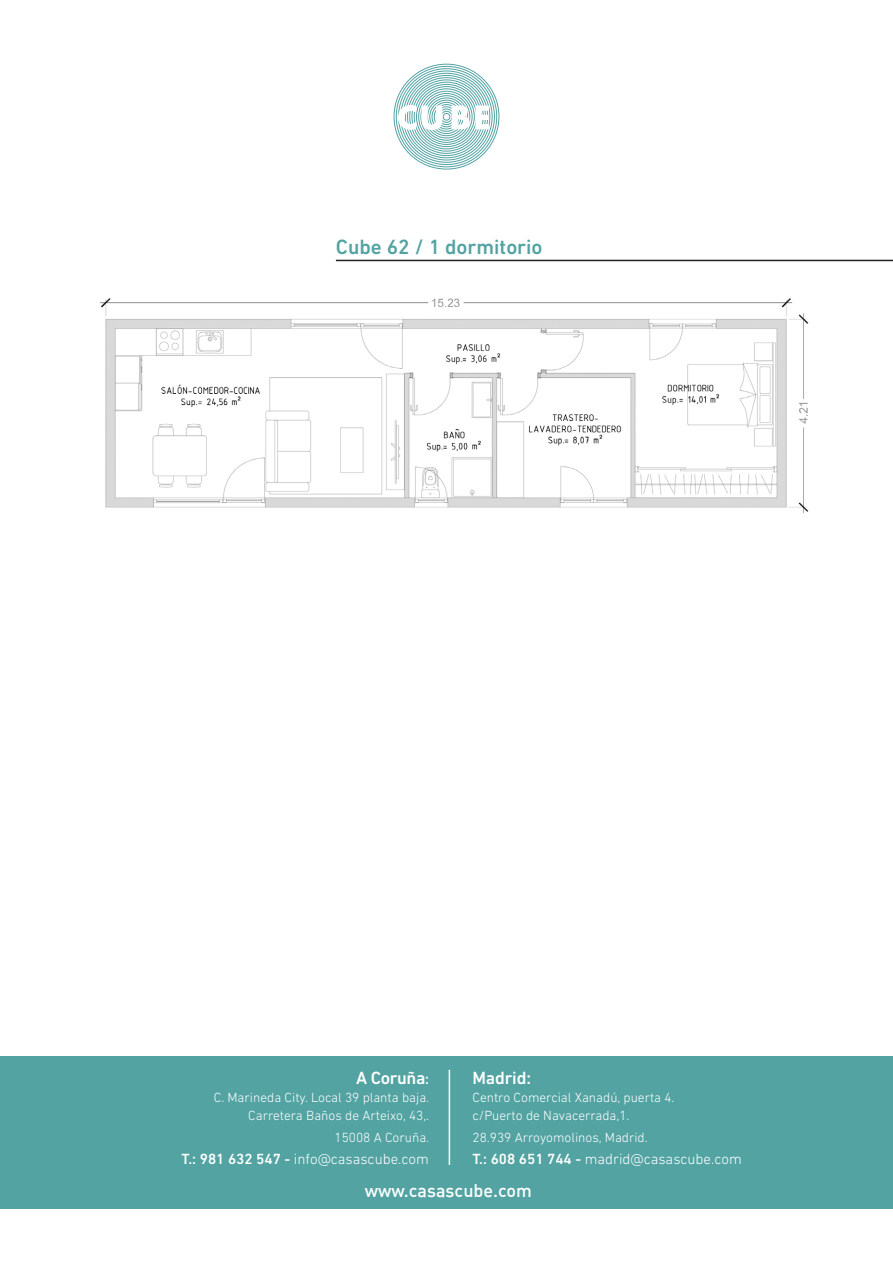
<style>
.page{position:relative;width:893px;height:1263px;background:#fff}
.page>*{position:absolute;margin:0;border:0;box-sizing:border-box;transform-origin:0 0}
.t1{font:500 21px "DIN Next LT Pro";color:#53a3a3}
.t2{font:500 18px "DIN";color:#fff}
.t3{font:500 18px "DIN Next LT Pro";letter-spacing:-.015em;color:#fff}
.t4{font:300 15px "DIN Next LT Pro";color:#fff}
.t5{font:300 13.5px/18px "DIN Next LT Pro";color:#fff;text-align:right}
.s1{font-size:15px}
.s2{font-weight:500}
</style>
<div class="page">
<div style="left:0;top:1057px;width:893px;height:152px;background:#53a3a3"></div>
<hr style="left:449px;top:1070px;width:1px;height:95px;background:#fff">
<svg style="left:393px;top:63px;width:107px;height:107px"></svg>
<hr style="left:336px;top:260px;width:557px;height:1px;background:#231f20">
<img style="left:100px;top:298px;width:709px;height:215px">
<p class="t1" style="left:336px;top:235px;width:208px">Cube 62 / 1 dormitorio</p>
<p class="t3" style="left:356px;top:1067px;width:74px">A Coruña<span class="s1">:</span></p>
<p class="t5" style="left:214px;top:1088px;width:217px">C. Marineda City. Local 39 planta baja.<br>Carretera Baños de Arteixo, 43,.</p>
<p class="t5" style="left:334px;top:1128px;width:96px">15008 A Coruña.</p>
<p class="t4" style="left:182px;top:1150px;width:249px"><span class="s2">T.: 981 632 547 -</span> info@casascube.com</p>
<p class="t3" style="left:472px;top:1067px;width:60px">Madrid:</p>
<p class="t5" style="left:472px;top:1088px;width:204px;text-align:left">Centro Comercial Xanadú, puerta 4. c/Puerto de Navacerrada,1.</p>
<p class="t5" style="left:472px;top:1128px;width:177px">28.939 Arroyomolinos, Madrid.</p>
<p class="t4" style="left:472px;top:1150px;width:271px"><span class="s2">T.: 608 651 744 -</span> madrid@casascube.com</p>
<p class="t2" style="left:365px;top:1179px;width:169px">www.casascube.com</p>
</div>
